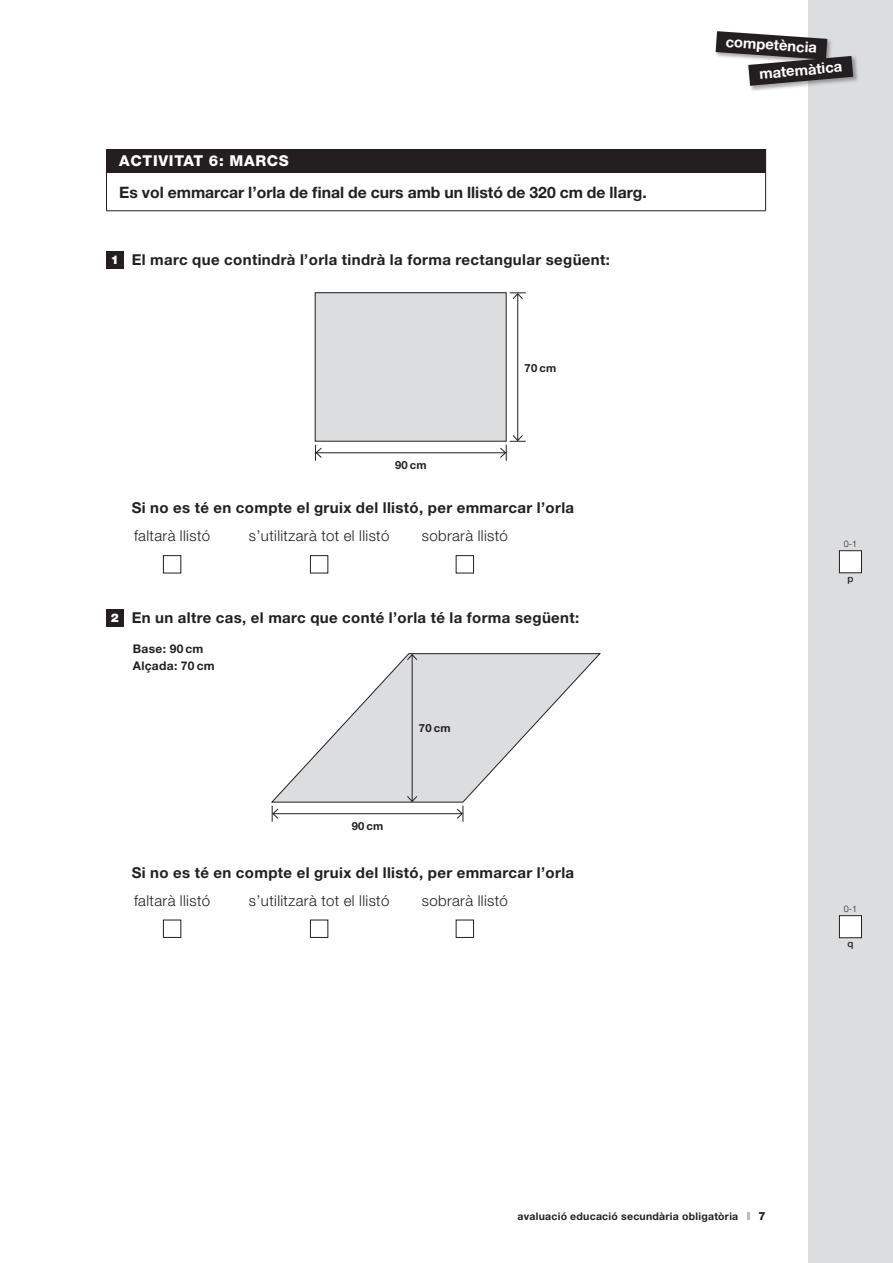
<style>
.page{position:relative;width:893px;height:1263px;background:#fff}
.page>*{position:absolute;margin:0;border:0;box-sizing:border-box;transform-origin:0 0}
.ACTIVITAT_EXPLICACIÓ{font:700 15.75px "Helvetica Neue";color:#231f20}
.PREGUNTA_CATALÀ_ESO{font:700 15px "Helvetica Neue";letter-spacing:.025em;color:#231f20}
.PREGUNTA_CATALÀ_ESO-2{font:300 15px "Helvetica Neue";letter-spacing:.025em;color:#231f20}
.ACTIVITAT_TITOL_ESO{font:800 15px "Helvetica Neue";letter-spacing:.05em;color:#fff}
.t1{font:700 14.7px "Helvetica Neue";color:#fff}
.PREGUNTA_CATALÀ_ESO-3{font:700 12px "Helvetica Neue";letter-spacing:.025em;color:#231f20}
.t2{font:900 12px "Helvetica Neue";color:#fff}
.t3{font:700 11.25px "Helvetica Neue";letter-spacing:.025em;color:#231f20}
.t4{font:800 11.25px "Helvetica Neue";color:#231f20}
.t5{font:700 10.5px "Helvetica Neue";letter-spacing:.025em;color:#231f20}
.t6{font:500 9.75px "Helvetica Neue";color:#231f20}
.t7{font:300 9px "Helvetica Neue";color:#231f20}
</style>
<div class="page">
<svg style="left:747px;top:1212px;width:2px;height:8px"></svg>
<div style="left:808px;top:0;width:85px;height:1263px;background:#dcdddf"></div>
<div style="left:747px;top:55px;width:112px;height:36px;background:#231f20;opacity:.4"></div>
<div style="left:714px;top:30px;width:119px;height:36px;background:#231f20;opacity:.4"></div>
<svg style="left:716px;top:31px;width:137px;height:55px"></svg>
<div style="left:107px;top:149px;width:659px;height:23px;background:#231f20"></div>
<svg style="left:106px;top:149px;width:1px;height:23px"></svg>
<hr style="left:106px;top:172px;width:1px;height:39px;background:#231f20">
<hr style="left:765px;top:172px;width:1px;height:39px;background:#231f20">
<hr style="left:106px;top:210px;width:660px;height:1px;background:#231f20">
<hr style="left:517px;top:294px;width:1px;height:146px;background:#231f20">
<svg style="left:510px;top:292px;width:16px;height:8px"></svg>
<hr style="left:316px;top:452px;width:189px;height:1px;background:#231f20">
<svg style="left:315px;top:445px;width:7px;height:16px"></svg>
<svg style="left:499px;top:434px;width:27px;height:27px"></svg>
<div style="left:315px;top:293px;width:191px;height:148px;background:#dcdddf"></div>
<div style="left:163px;top:555px;width:18px;height:18px;border:1px solid #231f20"></div>
<div style="left:310px;top:555px;width:18px;height:18px;border:1px solid #231f20"></div>
<div style="left:456px;top:555px;width:18px;height:18px;border:1px solid #231f20"></div>
<svg style="left:271px;top:653px;width:330px;height:149px"></svg>
<hr style="left:412px;top:655px;width:1px;height:146px;background:#231f20">
<svg style="left:406px;top:654px;width:12px;height:7px"></svg>
<svg style="left:406px;top:795px;width:12px;height:7px"></svg>
<hr style="left:273px;top:813px;width:189px;height:1px;background:#231f20">
<svg style="left:272px;top:806px;width:7px;height:16px"></svg>
<svg style="left:456px;top:806px;width:8px;height:16px"></svg>
<div style="left:106px;top:251px;width:17px;height:17px;background:#231f20"></div>
<div style="left:106px;top:609px;width:17px;height:17px;background:#231f20"></div>
<div style="left:839px;top:551px;width:22px;height:22px;background:#fff"></div>
<div style="left:839px;top:550px;width:23px;height:23px;border:1px solid #231f20"></div>
<div style="left:839px;top:916px;width:22px;height:22px;background:#fff"></div>
<div style="left:839px;top:915px;width:23px;height:23px;border:1px solid #231f20"></div>
<p class="t1" style="left:726px;top:32px;width:93px;rotate:4deg">competència</p>
<p class="ACTIVITAT_TITOL_ESO" style="left:119px;top:152px;width:171px">ACTIVITAT 6: MARCS</p>
<p class="ACTIVITAT_EXPLICACIÓ" style="left:119px;top:182px;width:529px">Es vol emmarcar l’orla de final de curs amb un llistó de 320 cm de llarg.</p>
<p class="t2" style="left:111px;top:253px;width:10px">1</p>
<p class="PREGUNTA_CATALÀ_ESO" style="left:132px;top:250px;width:480px">El marc que contindrà l’orla tindrà la forma rectangular següent:</p>
<p class="t3" style="left:525px;top:361px;width:33px">70 cm</p>
<p class="t3" style="left:395px;top:458px;width:33px">90 cm</p>
<p class="PREGUNTA_CATALÀ_ESO" style="left:132px;top:499px;width:444px">Si no es té en compte el gruix del llistó, per emmarcar l’orla</p>
<p class="PREGUNTA_CATALÀ_ESO-2" style="left:134px;top:527px;width:78px">faltarà llistó</p>
<p class="PREGUNTA_CATALÀ_ESO-2" style="left:249px;top:527px;width:142px">s’utilitzarà tot el llistó</p>
<p class="PREGUNTA_CATALÀ_ESO-2" style="left:422px;top:527px;width:88px">sobrarà llistó</p>
<p class="t2" style="left:111px;top:611px;width:10px">2</p>
<p class="PREGUNTA_CATALÀ_ESO" style="left:132px;top:608px;width:449px">En un altre cas, el marc que conté l’orla té la forma següent:</p>
<p class="PREGUNTA_CATALÀ_ESO-3" style="left:133px;top:642px;width:72px">Base: 90 cm</p>
<p class="PREGUNTA_CATALÀ_ESO-3" style="left:133px;top:658px;width:83px">Alçada: 70 cm</p>
<p class="t3" style="left:419px;top:721px;width:33px">70 cm</p>
<p class="t3" style="left:352px;top:818px;width:33px">90 cm</p>
<p class="PREGUNTA_CATALÀ_ESO" style="left:132px;top:863px;width:444px">Si no es té en compte el gruix del llistó, per emmarcar l’orla</p>
<p class="PREGUNTA_CATALÀ_ESO-2" style="left:134px;top:891px;width:78px">faltarà llistó</p>
<p class="PREGUNTA_CATALÀ_ESO-2" style="left:249px;top:891px;width:142px">s’utilitzarà tot el llistó</p>
<p class="PREGUNTA_CATALÀ_ESO-2" style="left:422px;top:891px;width:88px">sobrarà llistó</p>
<p class="t1" style="left:758px;top:65px;width:85px;rotate:-5deg">matemàtica</p>
<p class="t7" style="left:844px;top:539px;width:15px">0-1</p>
<p class="t6" style="left:847px;top:573px;width:7px">p</p>
<p class="t7" style="left:844px;top:904px;width:15px">0-1</p>
<p class="t6" style="left:847px;top:937px;width:7px">q</p>
<p class="t5" style="left:517px;top:1210px;width:222px">avaluació educació secundària obligatòria</p>
<p class="t4" style="left:758px;top:1209px;width:9px">7</p>
</div>
